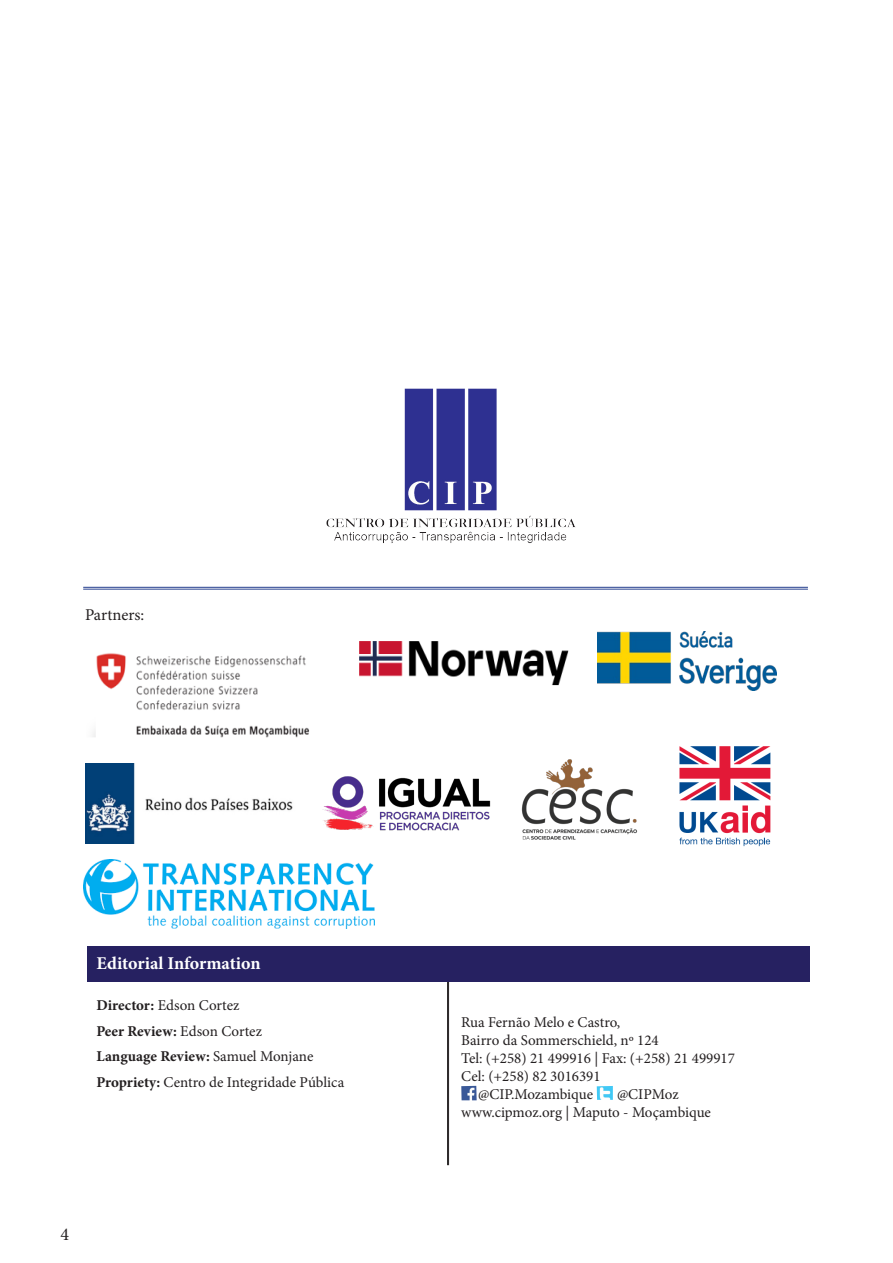
<style>
.page{position:relative;width:893px;height:1263px;background:#fff}
.page>*{position:absolute;margin:0;border:0;box-sizing:border-box;transform-origin:0 0}
.t1{font:700 18px "Minion Pro";color:#fff}
.t2{font:18px "Minion Pro";color:#231f20}
.t3{font:16.5px "Minion Pro";letter-spacing:-.005em;color:#231f20}
.t4{font:15px "Minion Pro";color:#231f20}
.t5{font:700 15px "Minion Pro";letter-spacing:.005em;color:#231f20}
.s1{font-weight:700}
.s2{font-weight:400}
</style>
<div class="page">
<hr style="left:448px;top:953px;width:1px;height:212px;background:#231f20">
<hr style="left:447px;top:953px;width:1px;height:212px;background:#231f20">
<div style="left:87px;top:946px;width:723px;height:36px;background:#262161"></div>
<hr style="left:83px;top:587px;width:725px;height:1px;background:#253f8e">
<hr style="left:83px;top:589px;width:725px;height:1px;background:#253f8e">
<img style="left:461px;top:1086px;width:16px;height:14px">
<img style="left:597px;top:1086px;width:16px;height:14px">
<img style="left:326px;top:388px;width:250px;height:155px">
<img style="left:679px;top:746px;width:92px;height:101px">
<img style="left:92px;top:653px;width:217px;height:85px">
<img style="left:521px;top:759px;width:117px;height:81px">
<img style="left:322px;top:776px;width:169px;height:55px">
<img style="left:85px;top:763px;width:208px;height:80px">
<img style="left:598px;top:631px;width:178px;height:59px">
<img style="left:359px;top:641px;width:210px;height:45px">
<img style="left:83px;top:860px;width:291px;height:68px">
<p class="t3" style="left:85px;top:604px;width:61px">Partners:</p>
<p class="t1" style="left:96px;top:950px;width:166px">Editorial Information</p>
<p class="t4" style="left:96px;top:996px;width:145px"><span class="s1">Director:</span> Edson Cortez</p>
<p class="t5" style="left:96px;top:1020px;width:167px">Peer Review: <span class="s2">Edson Cortez</span></p>
<p class="t5" style="left:96px;top:1046px;width:218px">Language Review: <span class="s2">Samuel Monjane</span></p>
<p class="t4" style="left:96px;top:1072px;width:249px"><span class="s1">Propriety:</span> Centro de Integridade Pública</p>
<p class="t2" style="left:61px;top:1222px;width:10px">4</p>
<p class="t4" style="left:461px;top:1012px;width:161px">Rua Fernão Melo e Castro,</p>
<p class="t4" style="left:461px;top:1030px;width:199px">Bairro da Sommerschield, nº 124</p>
<p class="t4" style="left:461px;top:1048px;width:275px">Tel: (+258) 21 499916 | Fax: (+258) 21 499917</p>
<p class="t4" style="left:461px;top:1066px;width:141px">Cel: (+258) 82 3016391</p>
<p class="t4" style="left:478px;top:1084px;width:116px">@CIP.Mozambique</p>
<p class="t4" style="left:617px;top:1084px;width:63px">@CIPMoz</p>
<p class="t4" style="left:461px;top:1102px;width:251px">www.cipmoz.org | Maputo - Moçambique</p>
</div>
